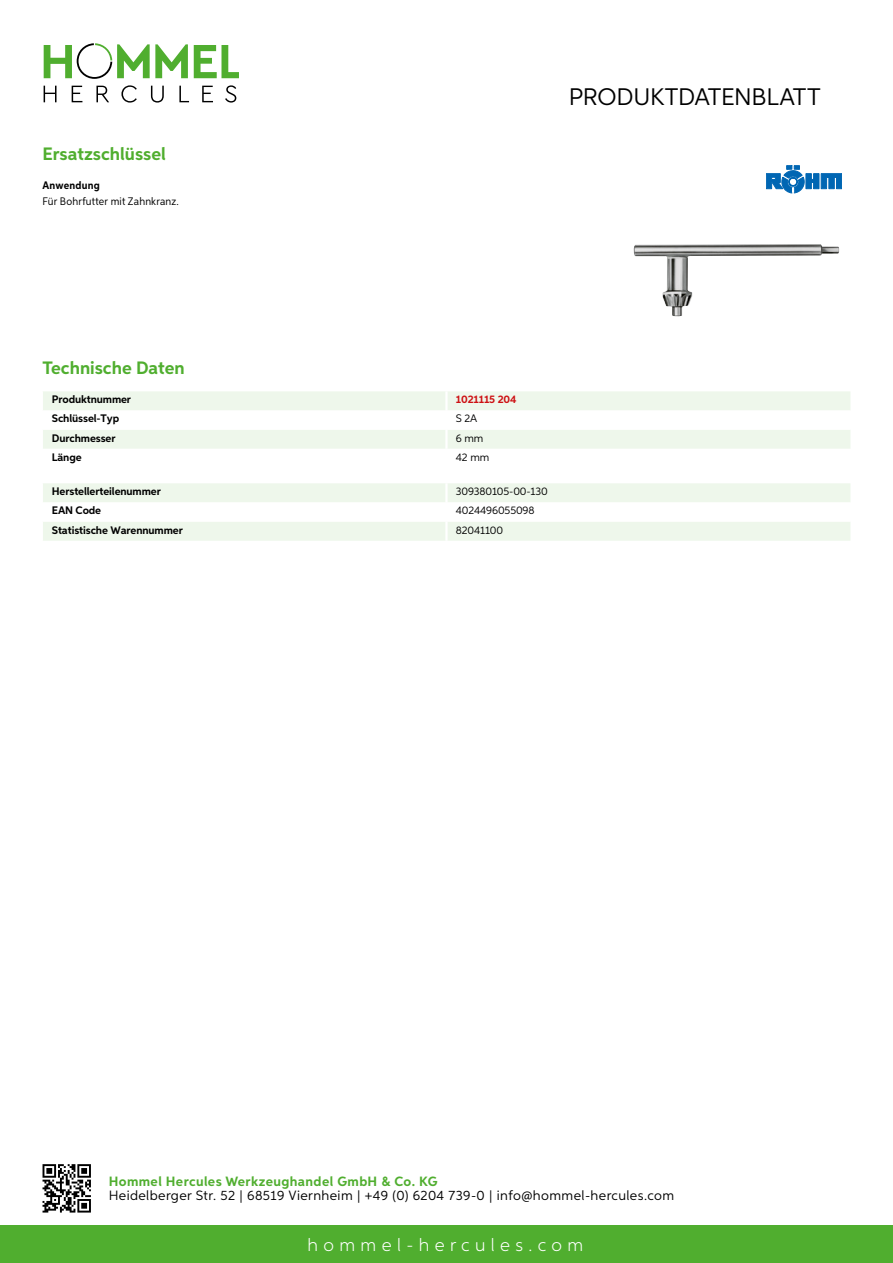
<style>
.page{position:relative;width:893px;height:1263px;background:#fff}
.page>*{position:absolute;margin:0;border:0;box-sizing:border-box;transform-origin:0 0}
.t1{font:24px "Aspira";letter-spacing:-.01em;color:#000}
.t2{font:700 18px "Aspira";color:#50ae2f}
.t3{font:300 18px "Aspira";letter-spacing:.3em;color:#fff}
.t4{font:13.5px "Aspira";letter-spacing:.03em;color:#000}
.t5{font:700 13.5px "Aspira";letter-spacing:.03em;color:#50ae2f}
.t6{font:700 10.95px "Aspira";letter-spacing:-.01em;color:#000}
.t7{font:10.95px "Aspira";letter-spacing:-.01em;color:#000}
.t8{font:10.95px "Aspira Nar";letter-spacing:.015em;color:#000}
.t9{font:700 10.95px "Aspira";letter-spacing:-.01em;color:#cd1013}
.t10{font:700 10.95px "Aspira Nar";letter-spacing:.02em;color:#000}
</style>
<div class="page">
<div style="left:0;top:1226px;width:893px;height:37px;background:#50ae2f"></div>
<svg style="left:43px;top:1164px;width:48px;height:48px"></svg>
<svg style="left:194px;top:45px;width:45px;height:33px"></svg>
<svg style="left:44px;top:43px;width:144px;height:36px"></svg>
<svg style="left:44px;top:86px;width:13px;height:16px"></svg>
<svg style="left:72px;top:86px;width:10px;height:16px"></svg>
<svg style="left:96px;top:86px;width:13px;height:16px"></svg>
<svg style="left:121px;top:85px;width:16px;height:18px"></svg>
<svg style="left:151px;top:86px;width:13px;height:17px"></svg>
<svg style="left:179px;top:86px;width:10px;height:16px"></svg>
<svg style="left:202px;top:86px;width:11px;height:16px"></svg>
<svg style="left:225px;top:85px;width:11px;height:18px"></svg>
<div style="left:43px;top:391px;width:807px;height:19px;background:#eef7eb"></div>
<div style="left:43px;top:430px;width:807px;height:19px;background:#eef7eb"></div>
<hr style="left:445px;top:391px;width:3px;height:19px;background:#fff">
<hr style="left:445px;top:430px;width:3px;height:19px;background:#fff">
<svg style="left:43px;top:483px;width:807px;height:58px"></svg>
<hr style="left:445px;top:522px;width:3px;height:19px;background:#fff">
<img style="left:633px;top:244px;width:206px;height:72px">
<svg style="left:766px;top:166px;width:76px;height:27px"></svg>
<h2 class="t2" style="left:43px;top:142px;width:125px">Ersatzschlüssel</h2>
<p class="t10" style="left:43px;top:179px;width:59px">Anwendung</p>
<p class="t8" style="left:43px;top:194px;width:138px">Für Bohrfutter mit Zahnkranz.</p>
<h1 class="t1" style="left:569px;top:82px;width:253px">Produktdatenblatt</h1>
<h2 class="t2" style="left:43px;top:357px;width:144px">Technische Daten</h2>
<p class="t6" style="left:52px;top:393px;width:81px">Produktnummer</p>
<p class="t9" style="left:456px;top:393px;width:62px">1021115 204</p>
<p class="t6" style="left:52px;top:412px;width:69px">Schlüssel-Typ</p>
<p class="t7" style="left:456px;top:412px;width:23px">S 2A</p>
<p class="t6" style="left:52px;top:431px;width:65px">Durchmesser</p>
<p class="t7" style="left:456px;top:431px;width:29px">6 mm</p>
<p class="t6" style="left:52px;top:450px;width:31px">Länge</p>
<p class="t7" style="left:456px;top:450px;width:35px">42 mm</p>
<p class="t6" style="left:52px;top:485px;width:111px">Herstellerteilenummer</p>
<p class="t7" style="left:456px;top:485px;width:93px">309380105-00-130</p>
<p class="t6" style="left:52px;top:504px;width:51px">EAN Code</p>
<p class="t7" style="left:456px;top:504px;width:80px">4024496055098</p>
<p class="t6" style="left:52px;top:523px;width:132px">Statistische Warennummer</p>
<p class="t7" style="left:456px;top:523px;width:49px">82041100</p>
<p class="t5" style="left:109px;top:1172px;width:330px">Hommel Hercules Werkzeughandel GmbH &amp; Co. KG</p>
<p class="t4" style="left:109px;top:1187px;width:567px">Heidelberger Str. 52 | 68519 Viernheim | +49 (0) 6204 739-0 | info@hommel-hercules.com</p>
<h2 class="t3" style="left:307px;top:1234px;width:277px">hommel-hercules.com</h2>
</div>
